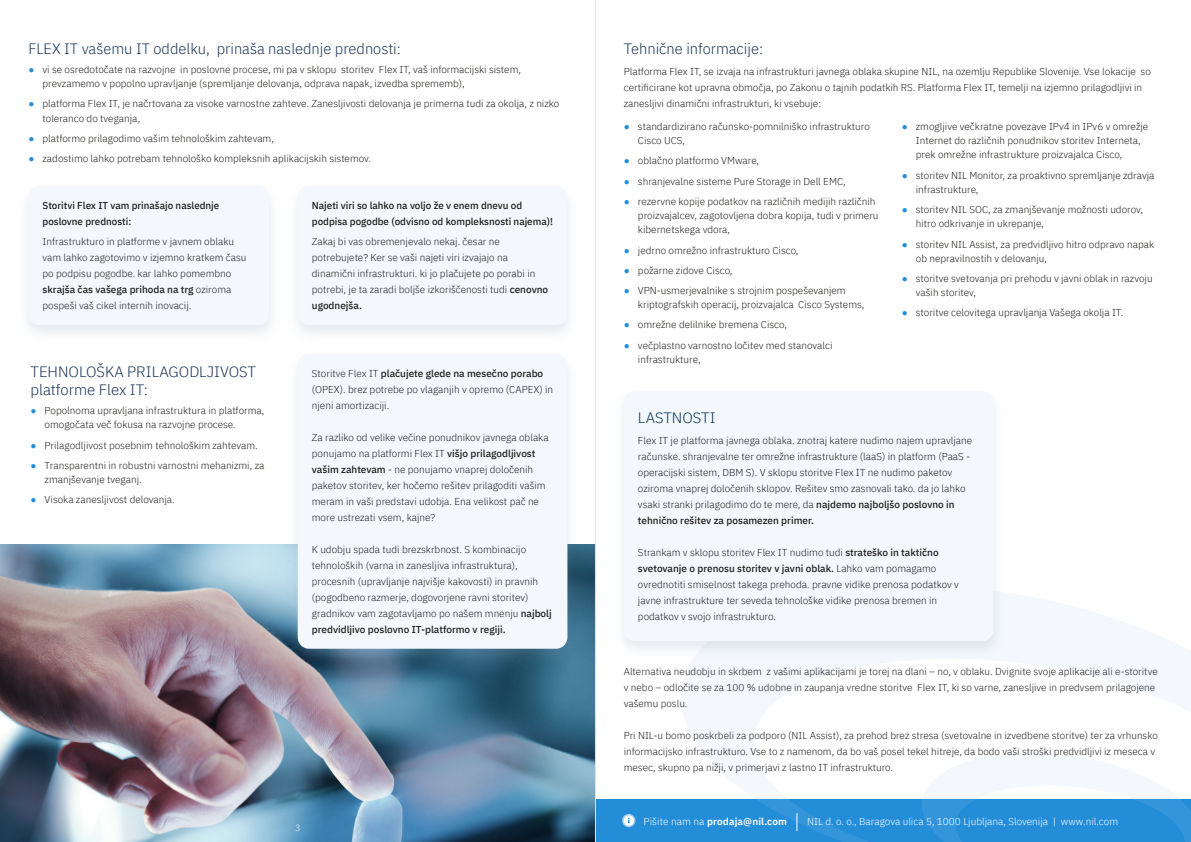
<style>
.page{position:relative;width:1191px;height:842px;background:#fff}
.page>*{position:absolute;margin:0;border:0;box-sizing:border-box;transform-origin:0 0}
.t1{font:300 15px/18px "IBM Plex Sans";color:#1a3154}
.t2{font:300 15px "IBM Plex Sans";color:#033258}
.t3{font:300 10px/16px "IBM Plex Sans";color:#1d1d1b}
.t4{font:500 10px/16px "IBM Plex Sans";color:#1d1d1b}
.t5{font:300 10px "IBM Plex Sans";color:#fff}
.t6{font:600 10px "IBM Plex Sans";letter-spacing:.01em;color:#fff}
.t7{font:300 9px "IBM Plex Sans";color:#fff}
.s1{font-family:"Arial";font-weight:400;color:#248dd8}
.s2{font-weight:500}
.s3{font-weight:300}
</style>
<div class="page">
<svg style="left:681px;top:593px;width:510px;height:206px"></svg>
<img style="left:0;top:544px;width:595px;height:298px">
<div style="left:595px;top:799px;width:596px;height:43px;background:#248dd8"></div>
<div style="left:28px;top:186px;width:241px;height:139px;background:#f4f7fc;border-radius:11px"></div>
<img style="left:287px;top:355px;width:291px;height:312px">
<div style="left:298px;top:354px;width:269px;height:295px;background:#f4f7fc;border-radius:11px"></div>
<div style="left:298px;top:186px;width:269px;height:139px;background:#f4f7fc;border-radius:11px"></div>
<img style="left:622px;top:404px;width:382px;height:255px">
<div style="left:624px;top:391px;width:369px;height:250px;background:#f4f7fc;border-radius:11px"></div>
<svg style="left:622px;top:814px;width:13px;height:13px"></svg>
<svg style="left:756px;top:799px;width:435px;height:43px"></svg>
<hr style="left:595px;top:0;width:1px;height:842px;background:#e1e3e6">
<h1 class="t1" style="left:28px;top:40px;width:374px">FLEX IT vašemu IT oddelku, prinaša naslednje prednosti:</h1>
<p class="t3" style="left:43px;top:63px;width:480px;line-height:14.2px;text-indent:-14px"><span class="s1">●</span> vi se osredotočate na razvojne in poslovne procese, mi pa v sklopu storitev Flex IT, vaš informacijski sistem, prevzamemo v popolno upravljanje (spremljanje delovanja, odprava napak, izvedba sprememb),</p>
<p class="t3" style="left:43px;top:97px;width:518px;line-height:14.2px;text-indent:-14px"><span class="s1">●</span> platforma Flex IT, je načrtovana za visoke varnostne zahteve. Zanesljivosti delovanja je primerna tudi za okolja, z nizko toleranco do tveganja,</p>
<p class="t3" style="left:28px;top:131px;width:247px"><span class="s1">●</span> platformo prilagodimo vašim tehnološkim zahtevam,</p>
<p class="t3" style="left:28px;top:151px;width:344px"><span class="s1">●</span> zadostimo lahko potrebam tehnološko kompleksnih aplikacijskih sistemov.</p>
<p class="t4" style="left:43px;top:198px;width:178px">Storitvi Flex IT vam prinašajo naslednje poslovne prednosti:</p>
<p class="t3" style="left:43px;top:234px;width:205px">Infrastrukturo in platforme v javnem oblaku vam lahko zagotovimo v izjemno kratkem času po podpisu pogodbe. kar lahko pomembno <span class="s2">skrajša čas vašega prihoda na trg</span> oziroma pospeši vaš cikel internih inovacij.</p>
<h1 class="t1" style="left:30px;top:364px;width:227px">TEHNOLOŠKA PRILAGODLJIVOST platforme Flex IT:</h1>
<p class="t3" style="left:45px;top:404px;width:221px;line-height:14.2px;text-indent:-14px"><span class="s1">●</span> Popolnoma upravljana infrastruktura in platforma, omogočata več fokusa na razvojne procese.</p>
<p class="t3" style="left:30px;top:438px;width:229px"><span class="s1">●</span> Prilagodljivost posebnim tehnološkim zahtevam.</p>
<p class="t3" style="left:45px;top:459px;width:221px;line-height:14.2px;text-indent:-14px"><span class="s1">●</span> Transparentni in robustni varnostni mehanizmi, za zmanjševanje tveganj.</p>
<p class="t3" style="left:30px;top:492px;width:146px"><span class="s1">●</span> Visoka zanesljivost delovanja.</p>
<p class="t4" style="left:312px;top:198px;width:243px">Najeti viri so lahko na voljo že v enem dnevu od podpisa pogodbe (odvisno od kompleksnosti najema)!</p>
<p class="t3" style="left:312px;top:234px;width:238px">Zakaj bi vas obremenjevalo nekaj. česar ne potrebujete? Ker se vaši najeti viri izvajajo na dinamični infrastrukturi. ki jo plačujete po porabi in potrebi, je ta zaradi boljše izkoriščenosti tudi <span class="s2">cenovno ugodnejša.</span></p>
<p class="t3" style="left:312px;top:366px;width:243px">Storitve Flex IT <span class="s2">plačujete glede na mesečno porabo </span>(OPEX). brez potrebe po vlaganjih v opremo (CAPEX) in njeni amortizaciji.</p>
<p class="t3" style="left:312px;top:430px;width:238px">Za razliko od velike večine ponudnikov javnega oblaka ponujamo na platformi Flex IT <span class="s2">višjo prilagodljivost vašim zahtevam</span> - ne ponujamo vnaprej določenih paketov storitev, ker hočemo rešitev prilagoditi vašim meram in vaši predstavi udobja. Ena velikost pač ne more ustrezati vsem, kajne?</p>
<p class="t3" style="left:312px;top:542px;width:241px">K udobju spada tudi brezskrbnost. S kombinacijo tehnoloških (varna in zanesljiva infrastruktura), procesnih (upravljanje najvišje kakovosti) in pravnih (pogodbeno razmerje, dogovorjene ravni storitev) gradnikov vam zagotavljamo po našem mnenju <span class="s2">najbolj predvidljivo poslovno IT-platformo v regiji.</span></p>
<p class="t7" style="left:295px;top:824px;width:7px">3</p>
<h1 class="t1" style="left:624px;top:40px;width:141px">Tehnične informacije:</h1>
<p class="t3" style="left:624px;top:64px;width:528px">Platforma Flex IT, se izvaja na infrastrukturi javnega oblaka skupine NIL, na ozemlju Republike Slovenije. Vse lokacije so certificirane kot upravna območja, po Zakonu o tajnih podatkih RS. Platforma Flex IT, temelji na izjemno prilagodljivi in zanesljivi dinamični infrastrukturi, ki vsebuje:</p>
<p class="t3" style="left:638px;top:120px;width:233px;line-height:14.2px;text-indent:-14px"><span class="s1">●</span> standardizirano računsko-pomnilniško infrastrukturo<br>Cisco UCS,</p>
<p class="t3" style="left:624px;top:154px;width:137px"><span class="s1">●</span> oblačno platformo VMware,</p>
<p class="t3" style="left:624px;top:174px;width:223px"><span class="s1">●</span> shranjevalne sisteme Pure Storage in Dell EMC,</p>
<p class="t3" style="left:638px;top:195px;width:242px;line-height:14.2px;text-indent:-14px"><span class="s1">●</span> rezervne kopije podatkov na različnih medijih različnih proizvajalcev, zagotovljena dobra kopija, tudi v primeru kibernetskega vdora,</p>
<p class="t3" style="left:624px;top:243px;width:176px"><span class="s1">●</span> jedrno omrežno infrastrukturo Cisco,</p>
<p class="t3" style="left:624px;top:263px;width:110px"><span class="s1">●</span> požarne zidove Cisco,</p>
<p class="t3" style="left:638px;top:284px;width:228px;line-height:14.2px;text-indent:-14px"><span class="s1">●</span> VPN-usmerjevalnike s strojnim pospeševanjem kriptografskih operacij, proizvajalca Cisco Systems,</p>
<p class="t3" style="left:624px;top:318px;width:165px"><span class="s1">●</span> omrežne delilnike bremena Cisco,</p>
<p class="t3" style="left:638px;top:339px;width:196px;line-height:14.2px;text-indent:-14px"><span class="s1">●</span> večplastno varnostno ločitev med stanovalci infrastrukture,</p>
<p class="t3" style="left:916px;top:120px;width:234px;line-height:14.2px;text-indent:-14px"><span class="s1">●</span> zmogljive večkratne povezave IPv4 in IPv6 v omrežje<br>Internet do različnih ponudnikov storitev Interneta, prek omrežne infrastrukture proizvajalca Cisco,</p>
<p class="t3" style="left:916px;top:169px;width:240px;line-height:14.2px;text-indent:-14px"><span class="s1">●</span> storitev NIL Monitor, za proaktivno spremljanje zdravja infrastrukture,</p>
<p class="t3" style="left:916px;top:203px;width:229px;line-height:14.2px;text-indent:-14px"><span class="s1">●</span> storitev NIL SOC, za zmanjševanje možnosti udorov, hitro odkrivanje in ukrepanje,</p>
<p class="t3" style="left:916px;top:238px;width:240px;line-height:14.2px;text-indent:-14px"><span class="s1">●</span> storitev NIL Assist, za predvidljivo hitro odpravo napak ob nepravilnostih v delovanju,</p>
<p class="t3" style="left:916px;top:272px;width:238px;line-height:14.2px;text-indent:-14px"><span class="s1">●</span> storitve svetovanja pri prehodu v javni oblak in razvoju vaših storitev,</p>
<p class="t3" style="left:901px;top:306px;width:223px"><span class="s1">●</span> storitve celovitega upravljanja Vašega okolja IT.</p>
<h1 class="t2" style="left:638px;top:411px;width:79px">LASTNOSTI</h1>
<p class="t3" style="left:638px;top:433px;width:336px">Flex IT je platforma javnega oblaka. znotraj katere nudimo najem upravljane računske. shranjevalne ter omrežne infrastrukture (laaS) in platform (PaaS - operacijski sistem, DBM S). V sklopu storitve Flex IT ne nudimo paketov oziroma vnaprej določenih sklopov. Rešitev smo zasnovali tako. da jo lahko vsaki stranki prilagodimo do te mere, da <span class="s2">najdemo najboljšo poslovno in tehnično rešitev za posamezen primer.</span></p>
<p class="t3" style="left:638px;top:545px;width:322px">Strankam v sklopu storitev Flex IT nudimo tudi <span class="s2">strateško in taktično svetovanje o prenosu storitev v javni oblak.</span> Lahko vam pomagamo ovrednotiti smiselnost takega prehoda. pravne vidike prenosa podatkov v javne infrastrukture ter seveda tehnološke vidike prenosa bremen in podatkov v svojo infrastrukturo.</p>
<p class="t3" style="left:624px;top:664px;width:535px">Alternativa neudobju in skrbem z vašimi aplikacijami je torej na dlani – no, v oblaku. Dvignite svoje aplikacije ali e-storitve v nebo – odločite se za 100 % udobne in zaupanja vredne storitve Flex IT, ki so varne, zanesljive in predvsem prilagojene vašemu poslu.</p>
<p class="t3" style="left:624px;top:728px;width:535px">Pri NIL-u bomo poskrbeli za podporo (NIL Assist), za prehod brez stresa (svetovalne in izvedbene storitve) ter za vrhunsko informacijsko infrastrukturo. Vse to z namenom, da bo vaš posel tekel hitreje, da bodo vaši stroški predvidljivi iz meseca v mesec, skupno pa nižji, v primerjavi z lastno IT infrastrukturo.</p>
<p class="t6" style="left:643px;top:817px;width:145px"><span class="s3">Pišite nam na</span> prodaja@nil.com</p>
<p class="t5" style="left:807px;top:817px;width:312px">NIL d. o. o., Baragova ulica 5, 1000 Ljubljana, Slovenija | www.nil.com</p>
</div>
